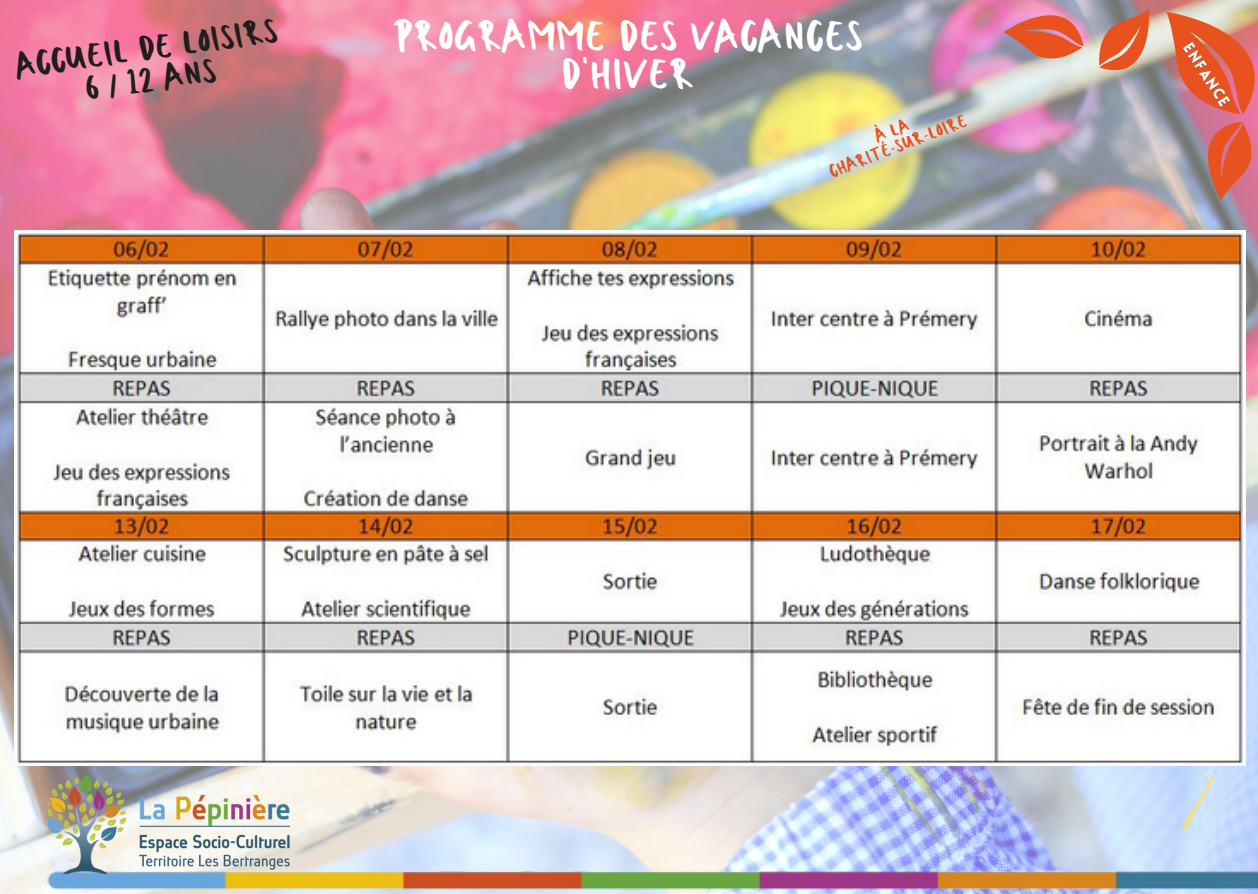
<style>
.page{position:relative;width:1258px;height:894px;background:#fff}
.page>*{position:absolute;margin:0;border:0;box-sizing:border-box;transform-origin:0 0}
.t1{font:42px "Sweet Belly Sans";color:#fff}
.t2{font:34.2px "Sweet Belly Sans";color:#211d1d}
.t3{font:18.3px/16.8px "Sweet Belly Sans";color:#e8521f;text-align:center}
.t4{font:900 15.6px "Lovelo";color:#fff}
</style>
<div class="page">
<img style="left:0;top:0;width:1258px;height:893px">
<svg style="left:1182px;top:776px;width:31px;height:54px;background:#ccdfef"></svg>
<img style="left:42px;top:861px;width:1216px;height:32px">
<img style="left:48px;top:776px;width:241px;height:97px">
<img style="left:15px;top:230px;width:1230px;height:534px">
<img style="left:997px;top:0;width:261px;height:204px">
<p class="t2" style="left:13px;top:46px;width:266px;rotate:-8deg">ACCUEIL DE LOISIRS</p>
<p class="t2" style="left:83px;top:68px;width:133px;rotate:-8deg">6/12ANS</p>
<p class="t1" style="left:391px;top:11px;width:473px">PROGRAMME DES VACANCES</p>
<p class="t1" style="left:561px;top:49px;width:135px">D'HIVER</p>
<p class="t3" style="left:821px;top:150px;width:147px;rotate:-21deg">ÀLA<br>CHARITÉ-SUR-LOIRE</p>
<p class="t4" style="left:1192px;top:41px;width:73px;rotate:57deg">ENFANCE</p>
</div>
